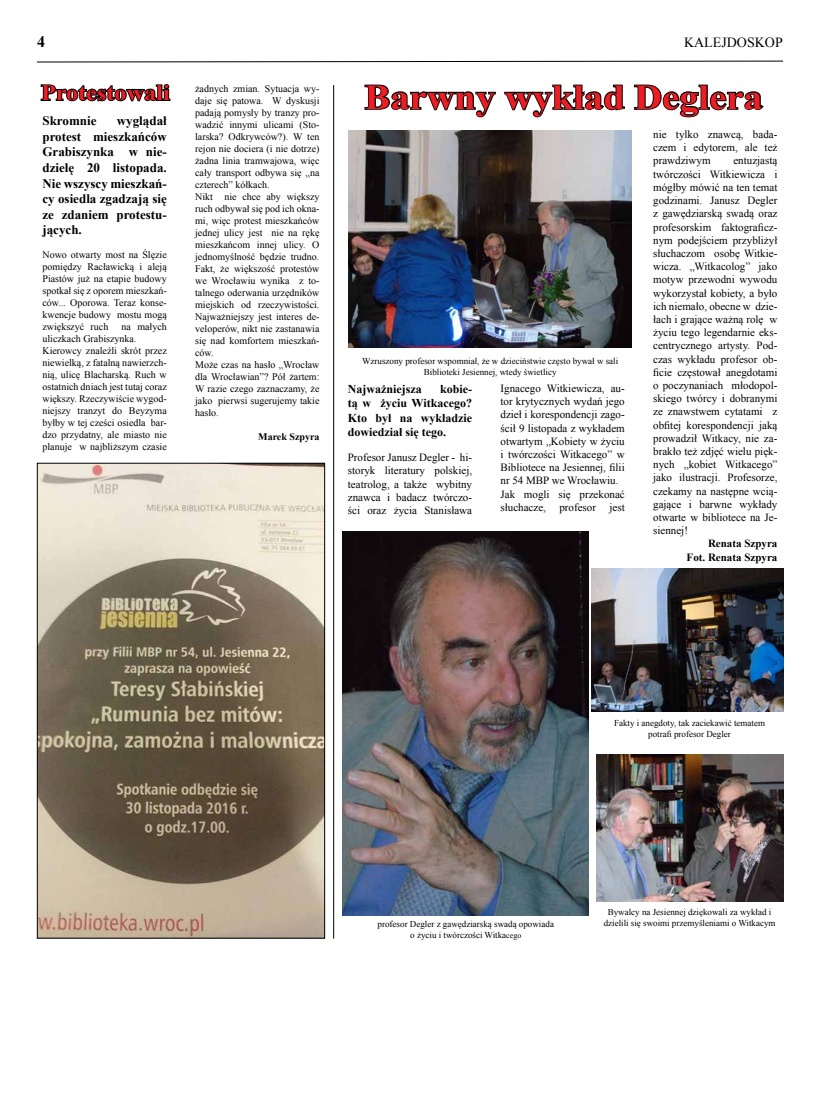
<style>
.page{position:relative;width:820px;height:1106px;background:#fff}
.page>*{position:absolute;margin:0;border:0;box-sizing:border-box;transform-origin:0 0}
.t1{font:700 35px "Times New Roman";color:#ed1d24;scale:1.1 1}
.t2{font:700 22px "Times New Roman";color:#ed1d24;scale:1.1 1}
.t3{font:700 16px "Times New Roman";color:#000}
.t4{font:14px "Times New Roman";color:#000}
.t5{font:700 13px/15.6px "Times New Roman";color:#000;text-align:justify}
.t6{font:700 12px/14.4px "Times New Roman";color:#000;text-align:justify}
.t7{font:11px/13.2px "Times New Roman";color:#000;text-align:justify}
.t8{font:700 11px/13.2px "Times New Roman";color:#000;text-align:right}
.t9{font:10px/12px "Times New Roman";color:#000}
.t10{font:700 10px "Times New Roman";color:#000}
.t11{font:9px/10.8px "Times New Roman";color:#000;text-align:center}
.s1{font-size:8px}
</style>
<div class="page">
<svg style="left:36px;top:60px;width:747px;height:3px"></svg>
<svg style="left:40px;top:84px;width:131px;height:18px"></svg>
<img style="left:39px;top:465px;width:284px;height:471px">
<div style="left:37px;top:463px;width:288px;height:475px;border:1px solid #000"></div>
<hr style="left:333px;top:85px;width:1px;height:853px;background:#000">
<svg style="left:364px;top:84px;width:132px;height:34px"></svg>
<svg style="left:504px;top:84px;width:121px;height:34px"></svg>
<svg style="left:633px;top:84px;width:131px;height:34px"></svg>
<img style="left:596px;top:755px;width:186px;height:146px">
<img style="left:591px;top:568px;width:191px;height:143px">
<img style="left:342px;top:531px;width:246px;height:384px">
<img style="left:349px;top:130px;width:282px;height:217px">
<h3 class="t3" style="left:37px;top:30px;width:9px">4</h3>
<h3 class="t4" style="left:683px;top:32px;width:100px">KALEJDOSKOP</h3>
<h2 class="t2" style="left:41px;top:77px;width:118px">Protestowali</h2>
<h3 class="t5" style="left:42px;top:112px;width:55px">Skromnie</h3>
<h3 class="t5" style="left:42px;top:112px;width:126px;text-indent:74px">wyglądał protest mieszkańców Grabiszynka w nie&shy;dzielę 20 listopada.<br>Nie wszyscy mieszkań&shy;cy osiedla zgadzają się ze zdaniem protestu&shy;jących.</h3>
<p class="t9" style="left:42px;top:249px;width:126px;text-align:justify">Nowo otwarty most na Ślęzie pomiędzy Racławicką i aleją Piastów już na etapie budowy spotkał się z oporem mieszkań&shy;ców... Oporowa. Teraz konse&shy;kwencje budowy mostu mogą zwiększyć ruch</p>
<p class="t9" style="left:42px;top:321px;width:126px;text-indent:79px">na małych uliczkach Grabiszynka.<br>Kierowcy znaleźli skrót przez niewielką, z fatalną nawierzch&shy;nią, ulicę Blacharską. Ruch w ostatnich dniach jest tutaj coraz większy. Rzeczywiście wygod&shy;niejszy tranzyt do Beyzyma byłby w tej cześci osiedla bar&shy;dzo przydatny, ale miasto nie planuje w najbliższym czasie</p>
<p class="t9" style="left:195px;top:82px;width:126px">żadnych zmian. Sytuacja wy&shy;daje się patowa. W dyskusji padają pomysły by tranzy pro&shy;wadzić innymi ulicami (Sto&shy;larska? Odkrywców?). W ten rejon nie dociera (i nie dotrze) żadna linia tramwajowa, więc cały transport odbywa się „na czterech” kółkach.<br>Nikt nie chce aby większy ruch odbywał się pod ich okna&shy;mi, więc protest mieszkańców jednej ulicy jest nie na rękę mieszkańcom innej ulicy. O jednomyślność będzie trudno.<br>Fakt, że większość protestów we Wrocławiu wynika z to&shy;talnego oderwania urzędników miejskich od rzeczywistości.<br>Najważniejszy jest interes de&shy;veloperów, nikt nie zastanawia się nad komfortem mieszkań&shy;ców.<br>Może czas na hasło „Wrocław dla Wrocławian”? Pół żartem:<br>W razie czego zaznaczamy, że jako pierwsi sugerujemy takie hasło.</p>
<p class="t10" style="left:258px;top:429px;width:63px">Marek Szpyra</p>
<h1 class="t1" style="left:364px;top:72px;width:363px">Barwny wykład Deglera</h1>
<p class="t11" style="left:362px;top:356px;width:257px">Wzruszony profesor wspomniał, że w dzieciństwie często bywał w sali<br>Biblioteki Jesiennej, wtedy świetlicy</p>
<p class="t6" style="left:348px;top:381px;width:126px;text-indent:92px">kobie&shy;tą w życiu Witkacego?<br>Kto był na wykładzie dowiedział się tego.</p>
<p class="t7" style="left:348px;top:450px;width:126px">Profesor Janusz Degler - hi&shy;storyk literatury polskiej, teatrolog, a także wybitny znawca i badacz twórczo&shy;ści oraz życia Stanisława</p>
<p class="t6" style="left:348px;top:381px;width:75px">Najważniejsza</p>
<p class="t7" style="left:500px;top:381px;width:126px;text-align:left">Ignacego Witkiewicza, au&shy;tor krytycznych wydań jego dzieł i korespondencji zago&shy;ścił 9 listopada z wykładem otwartym „Kobiety w życiu i twórczości Witkacego” w<br>Bibliotece na Jesiennej, filii nr 54 MBP we Wrocławiu.<br>Jak mogli się przekonać słuchacze, profesor jest</p>
<p class="t7" style="left:653px;top:127px;width:126px">nie tylko znawcą, bada&shy;czem i edytorem, ale też prawdziwym</p>
<p class="t7" style="left:653px;top:154px;width:126px;text-indent:80px">entuzjastą twórczości Witkiewicza i mógłby mówić na ten temat godzinami. Janusz Degler z gawędziarską swadą oraz profesorskim faktograficz&shy;nym podejściem przybliżył słuchaczom osobę Witkie&shy;wicza. „Witkacolog” jako motyw przewodni wywodu wykorzystał kobiety, a było ich niemało, obecne w dzie&shy;łach i grające ważną rolę w życiu tego legendarnie eks&shy;centrycznego artysty. Pod&shy;czas wykładu profesor ob&shy;ficie częstował anegdotami o poczynaniach młodopol&shy;skiego twórcy i dobranymi ze znawstwem cytatami z obfitej korespondencji jaką prowadził Witkacy, nie za&shy;brakło też zdjęć wielu pięk&shy;nych „kobiet Witkacego” jako ilustracji. Profesorze, czekamy na następne wcią&shy;gające i barwne wykłady otwarte w bibliotece na Je&shy;siennej!</p>
<p class="t8" style="left:686px;top:537px;width:92px">Renata Szpyra<br>Fot. Renata Szpyra</p>
<p class="t11" style="left:614px;top:717px;width:152px">Fakty i anegdoty, tak zaciekawić tematem potrafi profesor Degler</p>
<p class="t11" style="left:377px;top:918px;width:178px">profesor Degler z gawędziarską swadą opowiada o życiu i twórczości Witka<span class="s1">cego</span></p>
<p class="t11" style="left:603px;top:906px;width:173px">Bywalcy na Jesiennej dziękowali za wykład i dzielili się swoimi przemyśleniami o Witkacym</p>
</div>
